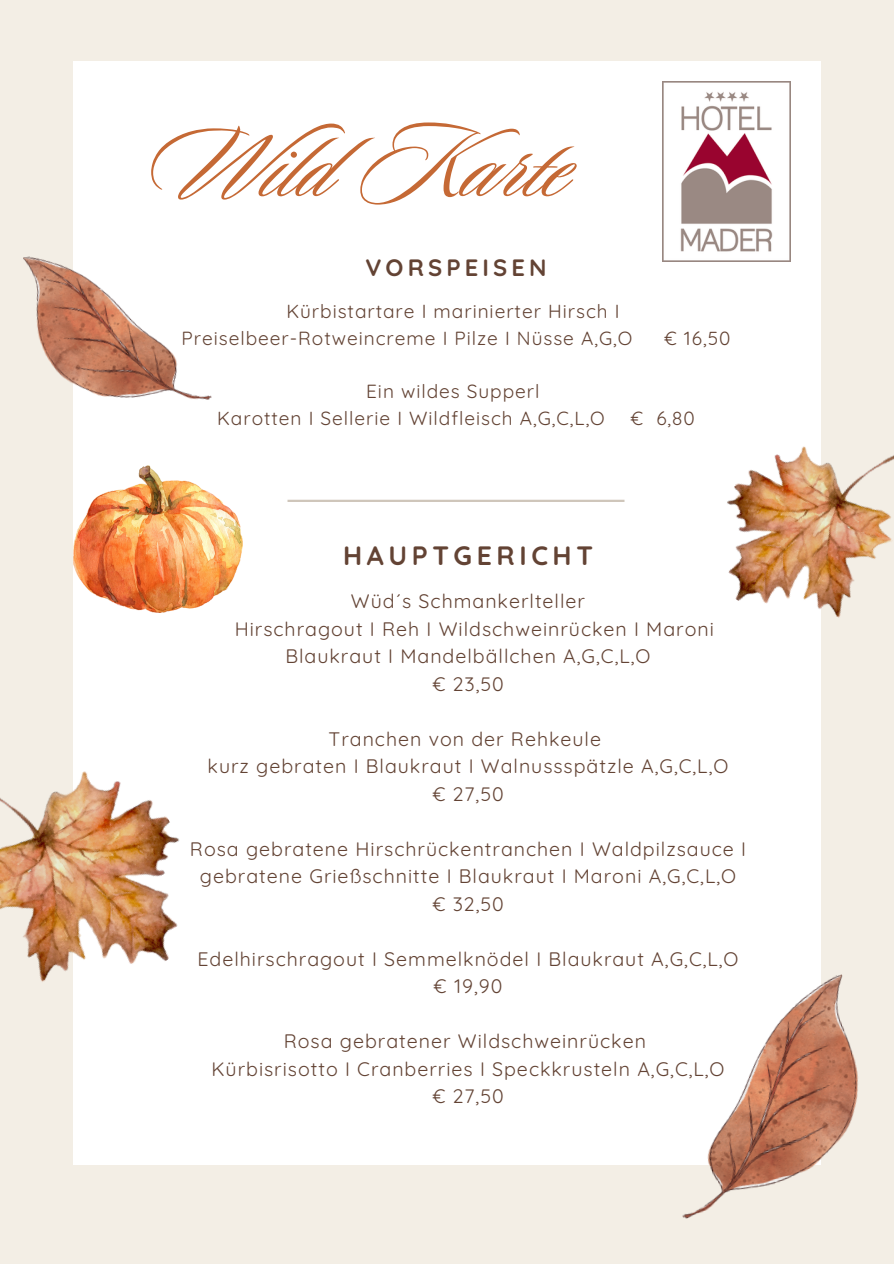
<style>
.page{position:relative;width:894px;height:1264px;background:#fff}
.page>*{position:absolute;margin:0;border:0;box-sizing:border-box;transform-origin:0 0}
.t1{font:109.05px "Sloop Script Pro";color:#c56935}
.t2{font:700 26.55px "Quicksand";letter-spacing:.175em;color:#634334}
.t3{font:700 23.7px "Quicksand";letter-spacing:.175em;color:#634334}
.t4{font:19.5px/27.5px "Quicksand";letter-spacing:.05em;color:#634334;text-align:center}
.t5{font:19.05px "Quicksand";letter-spacing:.05em;color:#634334}
</style>
<div class="page">
<div style="left:0;top:0;width:893px;height:1263px;background:#f3eee5"></div>
<div style="left:73px;top:61px;width:747px;height:1103px;background:#fff"></div>
<img style="left:662px;top:82px;width:128px;height:180px">
<img style="left:727px;top:379px;width:166px;height:273px">
<hr style="left:287px;top:499px;width:337px;height:3px;background:#cfc6ba">
<img style="left:23px;top:256px;width:189px;height:144px">
<img style="left:0;top:771px;width:180px;height:211px">
<img style="left:645px;top:974px;width:213px;height:244px">
<img style="left:74px;top:465px;width:169px;height:148px">
<p class="t1" style="left:147px;top:108px;width:423px">Wild Karte</p>
<p class="t3" style="left:365px;top:252px;width:182px">VORSPEISEN</p>
<p class="t5" style="left:286px;top:299px;width:334px">Kürbistartare I marinierter Hirsch I</p>
<p class="t5" style="left:181px;top:326px;width:452px">Preiselbeer-Rotweincreme I Pilze I Nüsse A,G,O</p>
<p class="t5" style="left:664px;top:326px;width:68px">€ 16,50</p>
<p class="t5" style="left:366px;top:379px;width:175px">Ein wildes Supperl</p>
<p class="t5" style="left:217px;top:406px;width:389px">Karotten I Sellerie I Wildfleisch A,G,C,L,O</p>
<p class="t5" style="left:630px;top:406px;width:66px">€ 6,80</p>
<p class="t2" style="left:343px;top:538px;width:251px">HAUPTGERICHT</p>
<p class="t4" style="left:351px;top:587px;width:235px">Wüd´s Schmankerlteller</p>
<p class="t4" style="left:235px;top:614px;width:480px">Hirschragout I Reh I Wildschweinrücken I Maroni</p>
<p class="t4" style="left:285px;top:642px;width:366px">Blaukraut I Mandelbällchen A,G,C,L,O € 23,50</p>
<p class="t4" style="left:328px;top:724px;width:274px">Tranchen von der Rehkeule</p>
<p class="t4" style="left:207px;top:752px;width:522px">kurz gebraten I Blaukraut I Walnussspätzle A,G,C,L,O € 27,50</p>
<p class="t4" style="left:190px;top:834px;width:557px">Rosa gebratene Hirschrückentranchen I Waldpilzsauce I</p>
<p class="t4" style="left:200px;top:862px;width:537px">gebratene Grießschnitte I Blaukraut I Maroni A,G,C,L,O</p>
<p class="t4" style="left:432px;top:889px;width:73px">€ 32,50</p>
<p class="t4" style="left:197px;top:944px;width:542px">Edelhirschragout I Semmelknödel I Blaukraut A,G,C,L,O € 19,90</p>
<p class="t4" style="left:284px;top:1027px;width:363px">Rosa gebratener Wildschweinrücken</p>
<p class="t4" style="left:211px;top:1054px;width:514px">Kürbisrisotto I Cranberries I Speckkrusteln A,G,C,L,O € 27,50</p>
</div>
